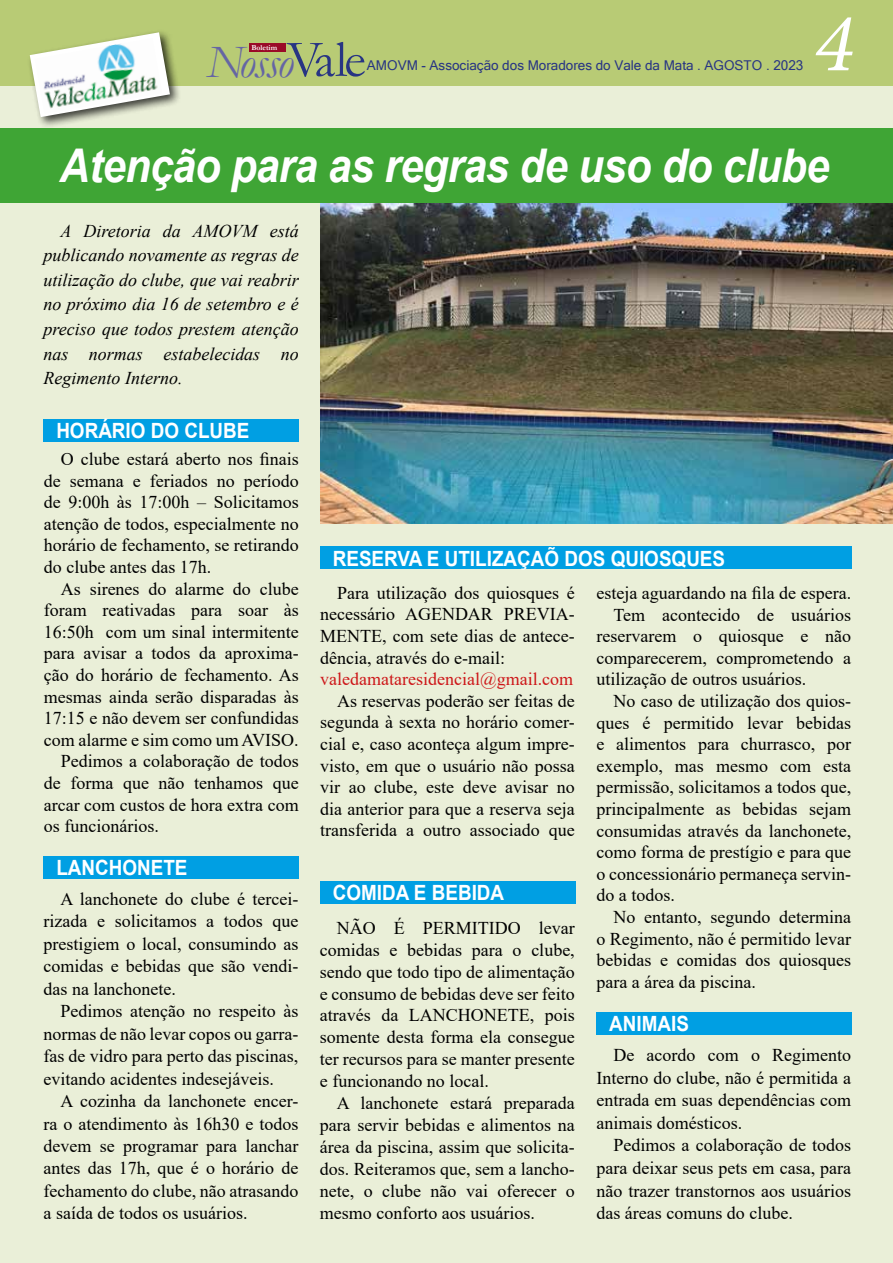
<style>
.page{position:relative;width:893px;height:1263px;background:#eaefd8}
.page>*{position:absolute;margin:0;border:0;box-sizing:border-box;transform-origin:0 0}
.t1{font:italic 84px "Minion Variable Concept";color:#fff}
.t2{font:italic 46.95px "Garamond";letter-spacing:-.04em;color:#6565a4}
.t3{font:italic 700 46.5px "Arial";letter-spacing:-.015em;color:#fff;scale:.9 1}
.t4{font:700 21px "Arial";color:#fff;scale:.9 1}
.t5{font:18px/21.6px "Times New Roman";color:#000;text-align:justify}
.t6{font:italic 18px/24.6px "Times New Roman";color:#000;text-align:justify}
.t7{font:18px "Times New Roman";color:#cd1719}
.t8{font:13.5px "Microsoft Sans Serif";color:#283583}
.t9{font:700 7.65px "Garamond";color:#fff}
.s1{font-style:normal;font-size:52.35px;color:#283583}
</style>
<div class="page">
<div style="left:0;top:0;width:893px;height:85px;background:#b8cb75"></div>
<div style="left:249px;top:43px;width:36px;height:8px;background:#9a0b28"></div>
<div style="left:26px;top:29px;width:156px;height:100px;background:#000;opacity:.75"></div>
<svg style="left:30px;top:32px;width:140px;height:85px"></svg>
<img style="left:35px;top:38px;width:127px;height:76px">
<img style="left:320px;top:202px;width:573px;height:321px">
<div style="left:44px;top:419px;width:255px;height:22px;background:#009fe3"></div>
<div style="left:44px;top:856px;width:255px;height:22px;background:#009fe3"></div>
<div style="left:320px;top:881px;width:255px;height:23px;background:#009fe3"></div>
<div style="left:0;top:128px;width:893px;height:74px;background:#3fa535"></div>
<div style="left:320px;top:547px;width:531px;height:22px;background:#009fe3"></div>
<div style="left:596px;top:1012px;width:255px;height:22px;background:#009fe3"></div>
<h2 class="t2" style="left:207px;top:31px;width:161px">Nosso<span class="s1">Vale</span></h2>
<p class="t9" style="left:251px;top:42px;width:27px">Boletim</p>
<p class="t8" style="left:367px;top:57px;width:438px">AMOVM - Associação dos Moradores do Vale da Mata . AGOSTO . 2023</p>
<h1 class="t1" style="left:814px;top:-15px;width:42px">4</h1>
<h3 class="t3" style="left:60px;top:136px;width:857px">Atenção para as regras de uso do clube</h3>
<p class="t6" style="left:44px;top:218px;width:257px;text-indent:17px">A Diretoria da AMOVM está publicando novamente as regras de utilização do clube, que vai reabrir no próximo dia 16 de setembro e é preciso que todos prestem atenção nas normas estabelecidas no Regimento Interno.</p>
<p class="t4" style="left:56px;top:417px;width:216px">HORÁRIO DO CLUBE</p>
<p class="t5" style="left:44px;top:447px;width:256px;text-indent:17px">O clube estará aberto nos finais de semana e feriados no período de 9:00h às 17:00h – Solicitamos atenção de todos, especialmente no horário de fechamento, se retirando do clube antes das 17h.</p>
<p class="t5" style="left:61px;top:577px;width:239px">As sirenes do alarme do clube</p>
<p class="t5" style="left:44px;top:599px;width:256px">foram reativadas para soar às</p>
<p class="t5" style="left:44px;top:620px;width:256px">16:50h com um sinal intermitente</p>
<p class="t5" style="left:44px;top:642px;width:256px">para avisar a todos da aproxima-</p>
<p class="t5" style="left:44px;top:663px;width:256px">ção do horário de fechamento. As</p>
<p class="t5" style="left:44px;top:685px;width:256px">mesmas ainda serão disparadas às</p>
<p class="t5" style="left:44px;top:707px;width:256px">17:15 e não devem ser confundidas</p>
<p class="t5" style="left:44px;top:728px;width:256px">com alarme e sim como um AVISO.</p>
<p class="t5" style="left:61px;top:750px;width:239px">Pedimos a colaboração de todos</p>
<p class="t5" style="left:44px;top:771px;width:256px">de forma que não tenhamos que</p>
<p class="t5" style="left:44px;top:793px;width:256px">arcar com custos de hora extra com</p>
<p class="t5" style="left:44px;top:815px;width:116px">os funcionários.</p>
<p class="t4" style="left:56px;top:854px;width:147px">LANCHONETE</p>
<p class="t5" style="left:44px;top:887px;width:256px;line-height:22.5px;text-indent:17px">A lanchonete do clube é tercei&shy;rizada e solicitamos a todos que prestigiem o local, consumindo as comidas e bebidas que são vendi&shy;das na lanchonete.</p>
<p class="t5" style="left:44px;top:999px;width:256px;line-height:22.5px;text-indent:17px">Pedimos atenção no respeito às normas de não levar copos ou garra&shy;fas de vidro para perto das piscinas, evitando acidentes indesejáveis.</p>
<p class="t5" style="left:44px;top:1089px;width:256px;line-height:22.5px;text-indent:17px">A cozinha da lanchonete encer&shy;ra o atendimento às 16h30 e todos devem se programar para lanchar antes das 17h, que é o horário de fechamento do clube, não atrasando a saída de todos os usuários.</p>
<p class="t4" style="left:333px;top:544px;width:438px">RESERVA E UTILIZAÇAÕ DOS QUIOSQUES</p>
<p class="t5" style="left:320px;top:581px;width:256px;text-indent:17px">Para utilização dos quiosques é necessário AGENDAR PREVIA-MENTE, com sete dias de antece&shy;dência, através do e-mail:</p>
<p class="t7" style="left:320px;top:666px;width:255px">valedamataresidencial@gmail.com</p>
<p class="t5" style="left:320px;top:689px;width:256px;text-indent:17px">As reservas poderão ser feitas de segunda à sexta no horário comer&shy;cial e, caso aconteça algum impre&shy;visto, em que o usuário não possa vir ao clube, este deve avisar no dia anterior para que a reserva seja transferida a outro associado que</p>
<p class="t4" style="left:333px;top:879px;width:192px">COMIDA E BEBIDA</p>
<p class="t5" style="left:320px;top:916px;width:256px;line-height:22px;text-indent:17px">NÃO É PERMITIDO levar comidas e bebidas para o clube, sendo que todo tipo de alimentação e consumo de bebidas deve ser feito através da LANCHONETE, pois somente desta forma ela consegue ter recursos para se manter presente e funcionando no local.</p>
<p class="t5" style="left:320px;top:1092px;width:256px;line-height:22px;text-indent:17px">A lanchonete estará preparada para servir bebidas e alimentos na área da piscina, assim que solicita&shy;dos. Reiteramos que, sem a lancho&shy;nete, o clube não vai oferecer o mesmo conforto aos usuários.</p>
<p class="t5" style="left:596px;top:581px;width:256px">esteja aguardando na fila de espera.</p>
<p class="t5" style="left:613px;top:603px;width:239px">Tem acontecido de usuários</p>
<p class="t5" style="left:596px;top:625px;width:256px">reservarem o quiosque e não</p>
<p class="t5" style="left:596px;top:646px;width:256px">comparecerem, comprometendo a</p>
<p class="t5" style="left:596px;top:668px;width:211px">utilização de outros usuários.</p>
<p class="t5" style="left:613px;top:689px;width:239px">No caso de utilização dos quios-</p>
<p class="t5" style="left:596px;top:711px;width:256px">ques é permitido levar bebidas</p>
<p class="t5" style="left:596px;top:733px;width:256px">e alimentos para churrasco, por</p>
<p class="t5" style="left:596px;top:754px;width:256px">exemplo, mas mesmo com esta</p>
<p class="t5" style="left:596px;top:776px;width:256px">permissão, solicitamos a todos que,</p>
<p class="t5" style="left:596px;top:797px;width:256px">principalmente as bebidas sejam</p>
<p class="t5" style="left:596px;top:819px;width:256px">consumidas através da lanchonete,</p>
<p class="t5" style="left:596px;top:841px;width:256px">como forma de prestígio e para que</p>
<p class="t5" style="left:596px;top:862px;width:256px">o concessionário permaneça servin-</p>
<p class="t5" style="left:596px;top:884px;width:80px">do a todos.</p>
<p class="t5" style="left:613px;top:905px;width:239px">No entanto, segundo determina</p>
<p class="t5" style="left:596px;top:927px;width:256px">o Regimento, não é permitido levar</p>
<p class="t5" style="left:596px;top:949px;width:256px">bebidas e comidas dos quiosques</p>
<p class="t5" style="left:596px;top:970px;width:161px">para a área da piscina.</p>
<p class="t4" style="left:609px;top:1009px;width:90px">ANIMAIS</p>
<p class="t5" style="left:596px;top:1043px;width:256px;line-height:22.6px;text-indent:17px">De acordo com o Regimento Interno do clube, não é permitida a entrada em suas dependências com animais domésticos.</p>
<p class="t5" style="left:596px;top:1133px;width:256px;line-height:22.6px;text-indent:17px">Pedimos a colaboração de todos para deixar seus pets em casa, para não trazer transtornos aos usuários das áreas comuns do clube.</p>
</div>
